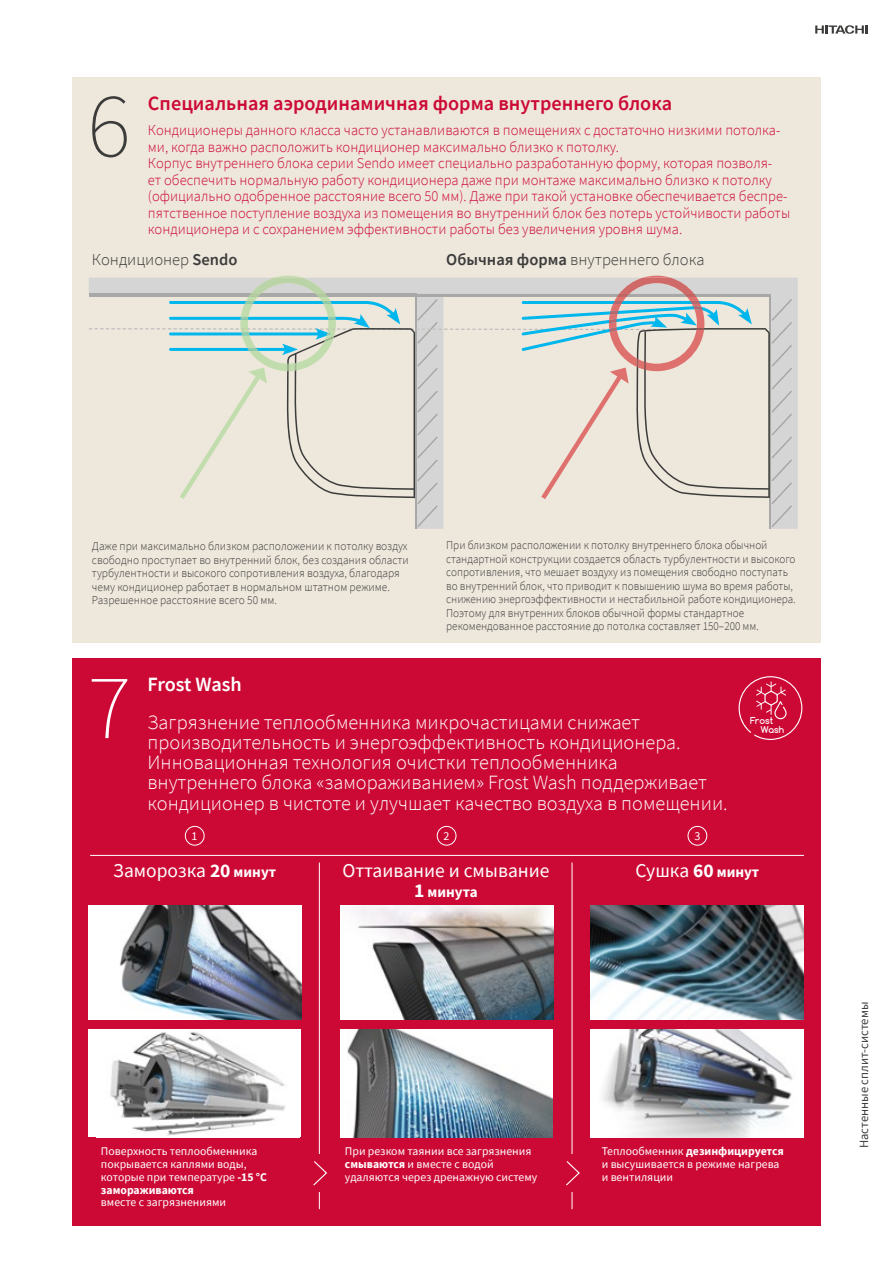
<style>
.page{position:relative;width:893px;height:1263px;background:#fff}
.page>*{position:absolute;margin:0;border:0;box-sizing:border-box;transform-origin:0 0}
.t1{font:200 92.25px "Source Sans Pro";color:#fff}
.t2{font:200 92.25px "Source Sans Pro";color:#3c3c3b}
.t3{font:300 20.25px/20.2px "Source Sans Pro";color:#fff}
.t4{font:600 20.25px "Source Sans Pro";color:#cc0935}
.t5{font:600 20.25px "Source Sans Pro";letter-spacing:-.01em;color:#fff}
.t6{font:19.5px "Source Sans Pro";color:#fff}
.t7{font:300 16.5px "Source Sans Pro";color:#3c3c3b}
.t8{font:300 15px/16.5px "Source Sans Pro";color:#cc0935}
.t9{font:700 15px "Source Sans Pro";color:#fff}
.t10{font:12.6px "Source Sans Pro";color:#3c3c3b}
.t11{font:300 12px/13.5px "Source Sans Pro";color:#3c3c3b;scale:.93 1}
.t12{font:300 12px/13.5px "Source Sans Pro";color:#3c3c3b;scale:.95 1}
.t13{font:12px "Source Sans Pro";color:#fff}
.t14{font:11.7px/12.9px "Source Sans Pro";color:#fff}
.t15{font:700 9px/9px "Comfortaa";color:#fff}
.s1{font-weight:600}
.s2{font-weight:700}
.s3{font-weight:700;font-size:15px}
.s4{font-size:19.5px}
</style>
<div class="page">
<div style="left:72px;top:658px;width:749px;height:567px;background:#cc0935"></div>
<hr style="left:319px;top:862px;width:1px;height:347px;background:#fff">
<hr style="left:90px;top:855px;width:714px;height:1px;background:#fff">
<hr style="left:572px;top:862px;width:1px;height:347px;background:#fff">
<div style="left:308px;top:1154px;width:23px;height:38px;background:#cc0935"></div>
<svg style="left:313px;top:1161px;width:14px;height:25px"></svg>
<div style="left:560px;top:1154px;width:24px;height:38px;background:#cc0935"></div>
<svg style="left:566px;top:1161px;width:14px;height:25px"></svg>
<div style="left:185px;top:826px;width:19px;height:19px;border:1px solid #fff;border-radius:50%"></div>
<div style="left:437px;top:826px;width:19px;height:19px;border:1px solid #fff;border-radius:50%"></div>
<div style="left:688px;top:826px;width:19px;height:19px;border:1px solid #fff;border-radius:50%"></div>
<div style="left:88px;top:905px;width:213px;height:115px;background:#fff"></div>
<img style="left:120px;top:905px;width:181px;height:115px">
<img style="left:340px;top:905px;width:213px;height:115px">
<img style="left:591px;top:905px;width:212px;height:115px">
<div style="left:88px;top:1029px;width:213px;height:108px;background:#fff"></div>
<img style="left:110px;top:1032px;width:175px;height:104px">
<img style="left:340px;top:1029px;width:213px;height:108px">
<img style="left:591px;top:1029px;width:213px;height:108px">
<svg style="left:739px;top:676px;width:63px;height:64px"></svg>
<div style="left:72px;top:78px;width:749px;height:565px;background:#eee7dc"></div>
<svg style="left:89px;top:276px;width:709px;height:253px"></svg>
<svg style="left:815px;top:25px;width:53px;height:9px"></svg>
<h1 class="t2" style="left:87px;top:70px;width:45px">6</h1>
<h2 class="t4" style="left:148px;top:90px;width:526px">Специальная аэродинамичная форма внутреннего блока</h2>
<p class="t8" style="left:148px;top:122px;width:644px">Кондиционеры данного класса часто устанавливаются в помещениях с достаточно низкими потолка&shy;ми, когда важно расположить кондиционер максимально близко к потолку.<br>Корпус внутреннего блока серии Sendo имеет специально разработанную форму, которая позволя-<br>ет обеспечить нормальную работу кондиционера даже при монтаже максимально близко к потолку (официально одобренное расстояние всего 50 мм). Даже при такой установке обеспечивается беспре&shy;пятственное поступление воздуха из помещения во внутренний блок без потерь устойчивости работы кондиционера и с сохранением эффективности работы без увеличения уровня шума.</p>
<p class="t7" style="left:92px;top:250px;width:147px">Кондиционер <span class="s1">Sendo</span></p>
<p class="t7" style="left:446px;top:250px;width:260px"><span class="s1">Обычная форма</span> внутреннего блока</p>
<p class="t12" style="left:92px;top:539px;width:335px">Даже при максимально близком расположении к потолку воздух свободно проступает во внутренний блок, без создания области турбулентности и высокого сопротивления воздуха, благодаря чему кондиционер работает в нормальном штатном режиме.<br>Разрешенное расстояние всего 50 мм.</p>
<p class="t11" style="left:446px;top:538px;width:377px">При близком расположении к потолку внутреннего блока обычной стандартной конструкции создается область турбулентности и высокого сопротивления, что мешает воздуху из помещения свободно поступать во внутренний блок, что приводит к повышению шума во время работы, снижению энергоэффективности и нестабильной работе кондиционера.<br>Поэтому для внутренних блоков обычной формы стандартное рекомендованное расстояние до потолка составляет 150–200 мм.</p>
<h1 class="t1" style="left:88px;top:652px;width:45px">7</h1>
<h2 class="t5" style="left:148px;top:671px;width:96px">Frost Wash</h2>
<p class="t3" style="left:148px;top:712px;width:582px">Загрязнение теплообменника микрочастицами снижает производительность и энергоэффективность кондиционера.<br>Инновационная технология очистки теплообменника внутреннего блока «замораживанием» Frost Wash поддерживает кондиционер в чистоте и улучшает качество воздуха в помещении.</p>
<p class="t15" style="left:760px;top:716px;width:25px;text-indent:-10px">Frost<br>Wash</p>
<p class="t13" style="left:192px;top:828px;width:7px">1</p>
<p class="t13" style="left:443px;top:828px;width:7px">2</p>
<p class="t13" style="left:694px;top:828px;width:7px">3</p>
<h3 class="t6" style="left:113px;top:858px;width:164px">Заморозка <span class="s2">20</span> <span class="s3">минут</span></h3>
<h3 class="t6" style="left:343px;top:858px;width:208px">Оттаивание и смывание</h3>
<p class="t9" style="left:414px;top:881px;width:65px"><span class="s4">1</span> минута</p>
<h3 class="t6" style="left:635px;top:858px;width:125px">Сушка <span class="s2">60</span> <span class="s3">минут</span></h3>
<p class="t14" style="left:101px;top:1144px;width:168px">Поверхность теплообменника покрывается каплями воды, которые при температуре <span class="s2">-15 °C замораживаются</span></p>
<p class="t14" style="left:101px;top:1196px;width:127px">вместе с загрязнениями</p>
<p class="t14" style="left:345px;top:1144px;width:194px">При резком таянии все загрязнения <span class="s2">смываются</span> и вместе с водой удаляются через дренажную систему</p>
<p class="t14" style="left:602px;top:1144px;width:184px">Теплообменник <span class="s2">дезинфицируется </span>и высушивается в режиме нагрева и вентиляции</p>
<p class="t10" style="left:856px;top:1148px;width:148px;rotate:-90deg">Настенные сплит-системы</p>
</div>
